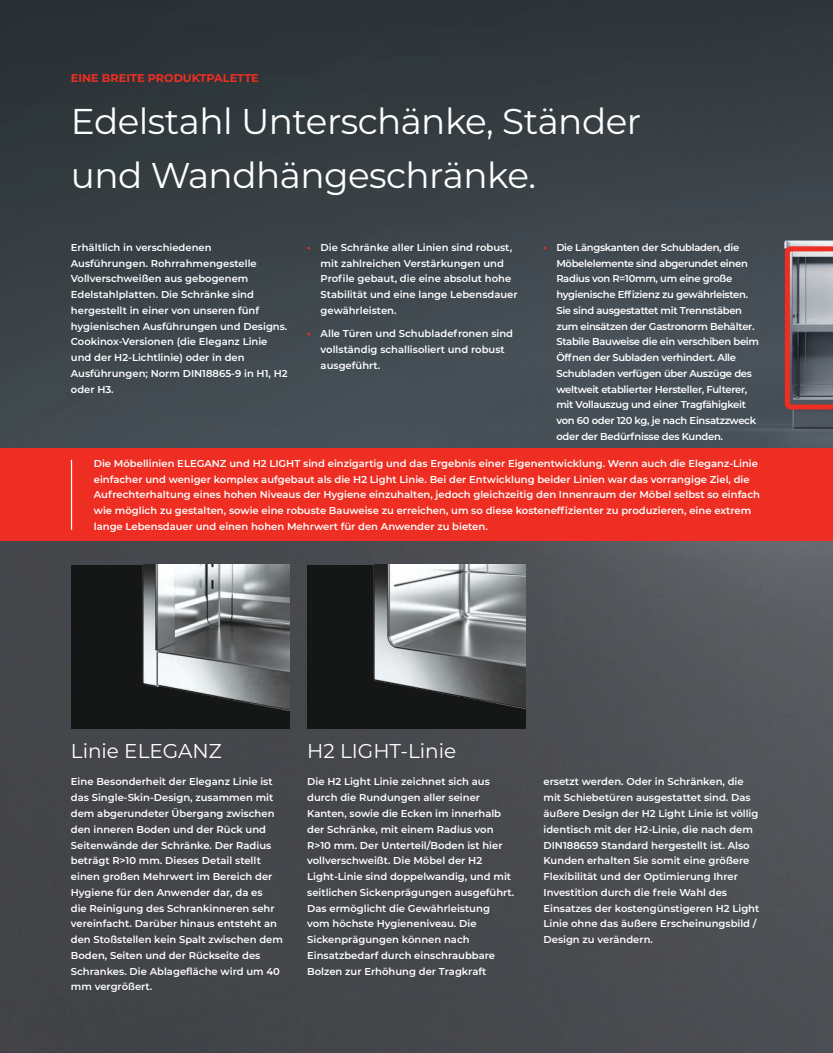
<style>
.page{position:relative;width:833px;height:1053px;background:#fff}
.page>*{position:absolute;margin:0;border:0;box-sizing:border-box;transform-origin:0 0}
.t1{font:35.75px/53.6px "Montserrat";letter-spacing:-.015em;color:#fff}
.t2{font:20px "Montserrat";color:#fff}
.t3{font:700 11.25px "Montserrat";color:#ee2e22}
.t4{font:600 10px/15.8px "Montserrat";color:#fff}
.t5{font:600 10px/15.8px "Montserrat";letter-spacing:-.03em;color:#fff}
.s1{font-weight:900;color:#ee2e22}
</style>
<div class="page">
<img style="left:0;top:541px;width:833px;height:511px">
<img style="left:0;top:0;width:833px;height:448px">
<img style="left:71px;top:565px;width:218px;height:163px">
<img style="left:307px;top:565px;width:219px;height:163px">
<div style="left:0;top:448px;width:833px;height:93px;background:#ee2e22"></div>
<hr style="left:71px;top:460px;width:1px;height:70px;background:#fff">
<svg style="left:785px;top:246px;width:48px;height:163px;background:#897176"></svg>
<p class="t3" style="left:71px;top:70px;width:189px">EINE BREITE PRODUKTPALETTE</p>
<h1 class="t1" style="left:71px;top:93px;width:572px">Edelstahl Unterschänke, Ständer und Wandhängeschränke.</h1>
<p class="t4" style="left:71px;top:239px;width:218px">Erhältlich in verschiedenen Ausführungen. Rohrrahmengestelle Vollverschweißen aus gebogenem Edelstahlplatten. Die Schränke sind hergestellt in einer von unseren fünf hygienischen Ausführungen und Designs.<br>Cookinox-Versionen (die Eleganz Linie und der H2-Lichtlinie) oder in den Ausführungen; Norm DIN18865-9 in H1, H2 oder H3.</p>
<p class="t4" style="left:321px;top:239px;width:198px;text-indent:-13px"><span class="s1">·</span> Die Schränke aller Linien sind robust, mit zahlreichen Verstärkungen und Profile gebaut, die eine absolut hohe Stabilität und eine lange Lebensdauer gewährleisten.</p>
<p class="t4" style="left:321px;top:325px;width:194px;text-indent:-13px"><span class="s1">·</span> Alle Türen und Schubladefronen sind vollständig schallisoliert und robust ausgeführt.</p>
<p class="t5" style="left:556px;top:239px;width:204px;text-indent:-13px"><span class="s1">·</span> Die Längskanten der Schubladen, die Möbelelemente sind abgerundet einen Radius von R=10mm, um eine große hygienische Effizienz zu gewährleisten.<br>Sie sind ausgestattet mit Trennstäben zum einsätzen der Gastronorm Behälter.<br>Stabile Bauweise die ein verschiben beim Öffnen der Subladen verhindert. Alle Schubladen verfügen über Auszüge des weltweit etablierter Hersteller, Fulterer, mit Vollauszug und einer Tragfähigkeit von 60 oder 120 kg, je nach Einsatzzweck oder der Bedürfnisse des Kunden.</p>
<p class="t4" style="left:94px;top:455px;width:667px">Die Möbellinien ELEGANZ und H2 LIGHT sind einzigartig und das Ergebnis einer Eigenentwicklung. Wenn auch die Eleganz-Linie einfacher und weniger komplex aufgebaut als die H2 Light Linie. Bei der Entwicklung beider Linien war das vorrangige Ziel, die Aufrechterhaltung eines hohen Niveaus der Hygiene einzuhalten, jedoch gleichzeitig den Innenraum der Möbel selbst so einfach wie möglich zu gestalten, sowie eine robuste Bauweise zu erreichen, um so diese kosteneffizienter zu produzieren, eine extrem lange Lebensdauer und einen hohen Mehrwert für den Anwender zu bieten.</p>
<h2 class="t2" style="left:71px;top:737px;width:152px">Linie ELEGANZ</h2>
<h2 class="t2" style="left:307px;top:737px;width:151px">H2 LIGHT-Linie</h2>
<p class="t4" style="left:71px;top:773px;width:214px">Eine Besonderheit der Eleganz Linie ist das Single-Skin-Design, zusammen mit dem abgerundeter Übergang zwischen den inneren Boden und der Rück und Seitenwände der Schränke. Der Radius beträgt R&gt;10 mm. Dieses Detail stellt einen großen Mehrwert im Bereich der Hygiene für den Anwender dar, da es<br>die Reinigung des Schrankinneren sehr vereinfacht. Darüber hinaus entsteht an den Stoßstellen kein Spalt zwischen dem Boden, Seiten und der Rückseite des Schrankes. Die Ablagefläche wird um 40 mm vergrößert.</p>
<p class="t4" style="left:307px;top:773px;width:209px">Die H2 Light Linie zeichnet sich aus durch die Rundungen aller seiner Kanten, sowie die Ecken im innerhalb der Schränke, mit einem Radius von R&gt;10 mm. Der Unterteil/Boden ist hier vollverschweißt. Die Möbel der H2<br>Light-Linie sind doppelwandig, und mit seitlichen Sickenprägungen ausgeführt.<br>Das ermöglicht die Gewährleistung vom höchste Hygieneniveau. Die Sickenprägungen können nach Einsatzbedarf durch einschraubbare Bolzen zur Erhöhung der Tragkraft</p>
<p class="t4" style="left:543px;top:773px;width:217px">ersetzt werden. Oder in Schränken, die mit Schiebetüren ausgestattet sind. Das äußere Design der H2 Light Linie ist völlig identisch mit der H2-Linie, die nach dem DIN188659 Standard hergestellt ist. Also Kunden erhalten Sie somit eine größere Flexibilität und der Optimierung Ihrer Investition durch die freie Wahl des Einsatzes der kostengünstigeren H2 Light Linie ohne das äußere Erscheinungsbild / Design zu verändern.</p>
</div>
